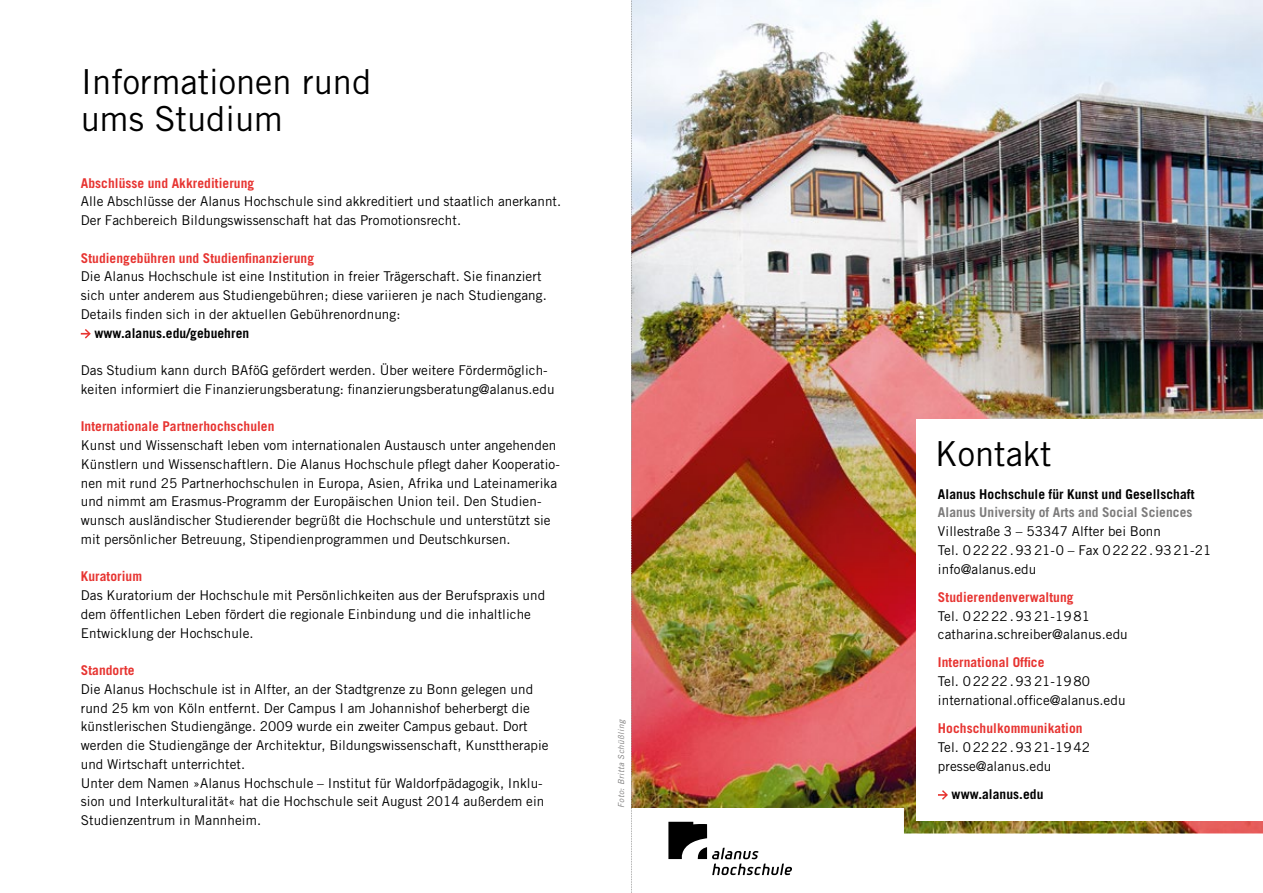
<style>
.page{position:relative;width:1263px;height:893px;background:#fff}
.page>*{position:absolute;margin:0;border:0;box-sizing:border-box;transform-origin:0 0}
.t1{font:34.5px/37.5px "Trade Gothic LT Std";color:#000}
.t2{font:13.5px/18.8px "Trade Gothic LT Std";letter-spacing:.005em;color:#000}
.t3{font:700 13.5px "Trade Gothic LT Std";letter-spacing:.005em;color:#e73431}
.t4{font:700 13.5px "Trade Gothic LT Std";letter-spacing:.005em;color:#000}
.t5{font:700 13.5px "Trade Gothic LT Std";letter-spacing:.005em;color:#7c7b7b}
.t6{font:italic 8.25px "Trade Gothic LT Std";color:#7c7b7b}
</style>
<div class="page">
<img style="left:632px;top:0;width:631px;height:808px">
<svg style="left:668px;top:808px;width:595px;height:68px"></svg>
<div style="left:917px;top:420px;width:346px;height:401px;background:#fff"></div>
<svg style="left:938px;top:790px;width:10px;height:10px"></svg>
<svg style="left:81px;top:329px;width:10px;height:10px"></svg>
<svg style="left:668px;top:822px;width:124px;height:53px"></svg>
<svg style="left:631px;top:0;width:1px;height:893px"></svg>
<h1 class="t1" style="left:81px;top:62px;width:292px">Informationen rund ums Studium</h1>
<p class="t3" style="left:81px;top:174px;width:175px">Abschlüsse und Akkreditierung</p>
<p class="t2" style="left:81px;top:192px;width:482px">Alle Abschlüsse der Alanus Hochschule sind akkreditiert und staatlich anerkannt.<br>Der Fachbereich Bildungswissenschaft hat das Promotionsrecht.</p>
<p class="t3" style="left:81px;top:249px;width:235px">Studiengebühren und Studienfinanzierung</p>
<p class="t2" style="left:81px;top:267px;width:467px">Die Alanus Hochschule ist eine Institution in freier Trägerschaft. Sie finanziert sich unter anderem aus Studiengebühren; diese variieren je nach Studiengang.<br>Details finden sich in der aktuellen Gebührenordnung:</p>
<p class="t4" style="left:94px;top:325px;width:156px">www.alanus.edu/gebuehren</p>
<p class="t2" style="left:81px;top:361px;width:475px">Das Studium kann durch BAföG gefördert werden. Über weitere Fördermöglich&shy;keiten informiert die Finanzierungsberatung: finanzierungsberatung@alanus.edu</p>
<p class="t3" style="left:81px;top:418px;width:195px">Internationale Partnerhochschulen</p>
<p class="t2" style="left:81px;top:436px;width:481px">Kunst und Wissenschaft leben vom internationalen Austausch unter angehenden Künstlern und Wissenschaftlern. Die Alanus Hochschule pflegt daher Kooperatio&shy;nen mit rund 25 Partnerhochschulen in Europa, Asien, Afrika und Lateinamerika und nimmt am Erasmus-Programm der Europäischen Union teil. Den Studien&shy;wunsch ausländischer Studierender begrüßt die Hochschule und unterstützt sie mit persönlicher Betreuung, Stipendienprogrammen und Deutschkursen.</p>
<p class="t3" style="left:81px;top:568px;width:63px">Kuratorium</p>
<p class="t2" style="left:81px;top:586px;width:466px">Das Kuratorium der Hochschule mit Persönlichkeiten aus der Berufspraxis und dem öffentlichen Leben fördert die regionale Einbindung und die inhaltliche<br>Entwicklung der Hochschule.</p>
<p class="t3" style="left:81px;top:662px;width:55px">Standorte</p>
<p class="t2" style="left:81px;top:679px;width:469px">Die Alanus Hochschule ist in Alfter, an der Stadtgrenze zu Bonn gelegen und rund 25 km von Köln entfernt. Der Campus I am Johannishof beherbergt die künstlerischen Studiengänge. 2009 wurde ein zweiter Campus gebaut. Dort werden die Studiengänge der Architektur, Bildungswissenschaft, Kunsttherapie und Wirtschaft unterrichtet.<br>Unter dem Namen »Alanus Hochschule – Institut für Waldorfpädagogik, Inklu&shy;sion und Interkulturalität« hat die Hochschule seit August 2014 außerdem ein Studienzentrum in Mannheim.</p>
<p class="t6" style="left:616px;top:808px;width:90px;rotate:-90deg">Foto: Britta Schüßling</p>
<h1 class="t1" style="left:935px;top:434px;width:118px">Kontakt</h1>
<p class="t4" style="left:938px;top:486px;width:258px">Alanus Hochschule für Kunst und Gesellschaft</p>
<p class="t5" style="left:938px;top:504px;width:256px">Alanus University of Arts and Social Sciences</p>
<p class="t2" style="left:938px;top:522px;width:275px">Villestraße 3 – 53347 Alfter bei Bonn<br>Tel. 02222.9321-0 – Fax 02222.9321-21 info@alanus.edu</p>
<p class="t3" style="left:938px;top:589px;width:137px">Studierendenverwaltung</p>
<p class="t2" style="left:938px;top:606px;width:191px">Tel. 02222.9321-1981 catharina.schreiber@alanus.edu</p>
<p class="t3" style="left:938px;top:654px;width:108px">International Office</p>
<p class="t2" style="left:938px;top:672px;width:189px">Tel. 02222.9321-1980 international.office@alanus.edu</p>
<p class="t3" style="left:938px;top:720px;width:146px">Hochschulkommunikation</p>
<p class="t2" style="left:938px;top:737px;width:154px">Tel. 02222.9321-1942 presse@alanus.edu</p>
<p class="t4" style="left:952px;top:786px;width:93px">www.alanus.edu</p>
</div>
